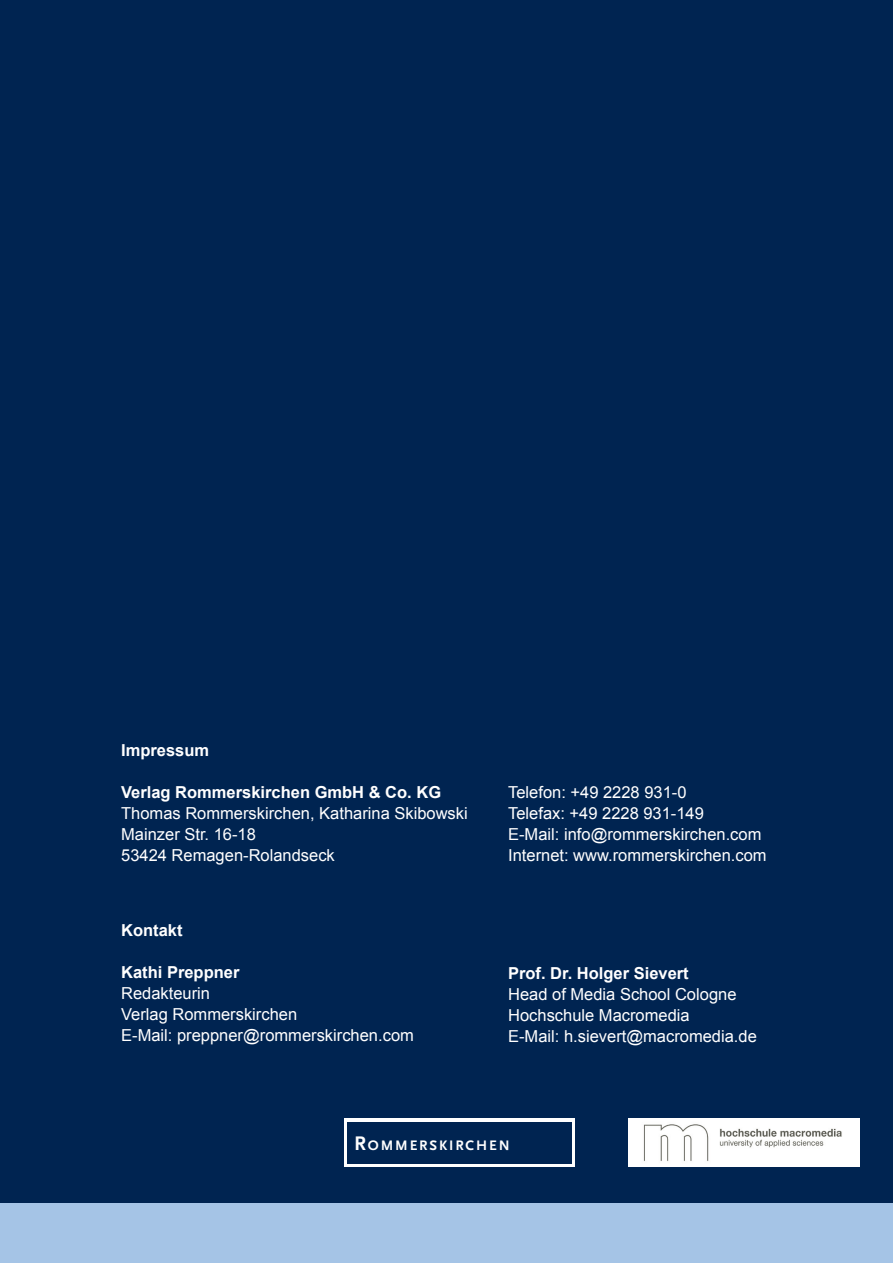
<style>
.page{position:relative;width:893px;height:1263px;background:#fff}
.page>*{position:absolute;margin:0;border:0;box-sizing:border-box;transform-origin:0 0}
.t1{font:16.5px/21px "Arial";color:#fff}
.t2{font:700 16.5px "Arial";color:#fff}
.t3{font:700 14.4px "Scala Sans";letter-spacing:.13em;color:#fff}
.s1{font-size:20.55px}
</style>
<div class="page">
<div style="left:0;top:0;width:893px;height:1203px;background:#002451"></div>
<div style="left:0;top:1203px;width:893px;height:60px;background:#a5c4e6"></div>
<div style="left:344px;top:1118px;width:230px;height:48px;background:linear-gradient(to right,#fff,#fff)"></div>
<div style="left:347px;top:1122px;width:224px;height:41px;background:#002451"></div>
<img style="left:629px;top:1118px;width:230px;height:48px">
<p class="t2" style="left:121px;top:739px;width:90px">Impressum</p>
<p class="t2" style="left:121px;top:781px;width:321px">Verlag Rommerskirchen GmbH &amp; Co. KG</p>
<p class="t1" style="left:121px;top:803px;width:348px">Thomas Rommerskirchen, Katharina Skibowski<br>Mainzer Str. 16-18<br>53424 Remagen-Rolandseck</p>
<p class="t2" style="left:121px;top:919px;width:63px">Kontakt</p>
<p class="t2" style="left:121px;top:961px;width:120px">Kathi Preppner</p>
<p class="t1" style="left:121px;top:983px;width:294px">Redakteurin<br>Verlag Rommerskirchen<br>E-Mail: preppner@rommerskirchen.com</p>
<p class="t1" style="left:508px;top:782px;width:260px">Telefon: +49 2228 931-0<br>Telefax: +49 2228 931-149<br>E-Mail: info@rommerskirchen.com<br>Internet: www.rommerskirchen.com</p>
<p class="t2" style="left:508px;top:962px;width:182px">Prof. Dr. Holger Sievert</p>
<p class="t1" style="left:508px;top:984px;width:250px">Head of Media School Cologne<br>Hochschule Macromedia<br>E-Mail: h.sievert@macromedia.de</p>
<p class="t3" style="left:354px;top:1137px;width:157px"><span class="s1">R</span>OMMERSKIRCHEN</p>
</div>
